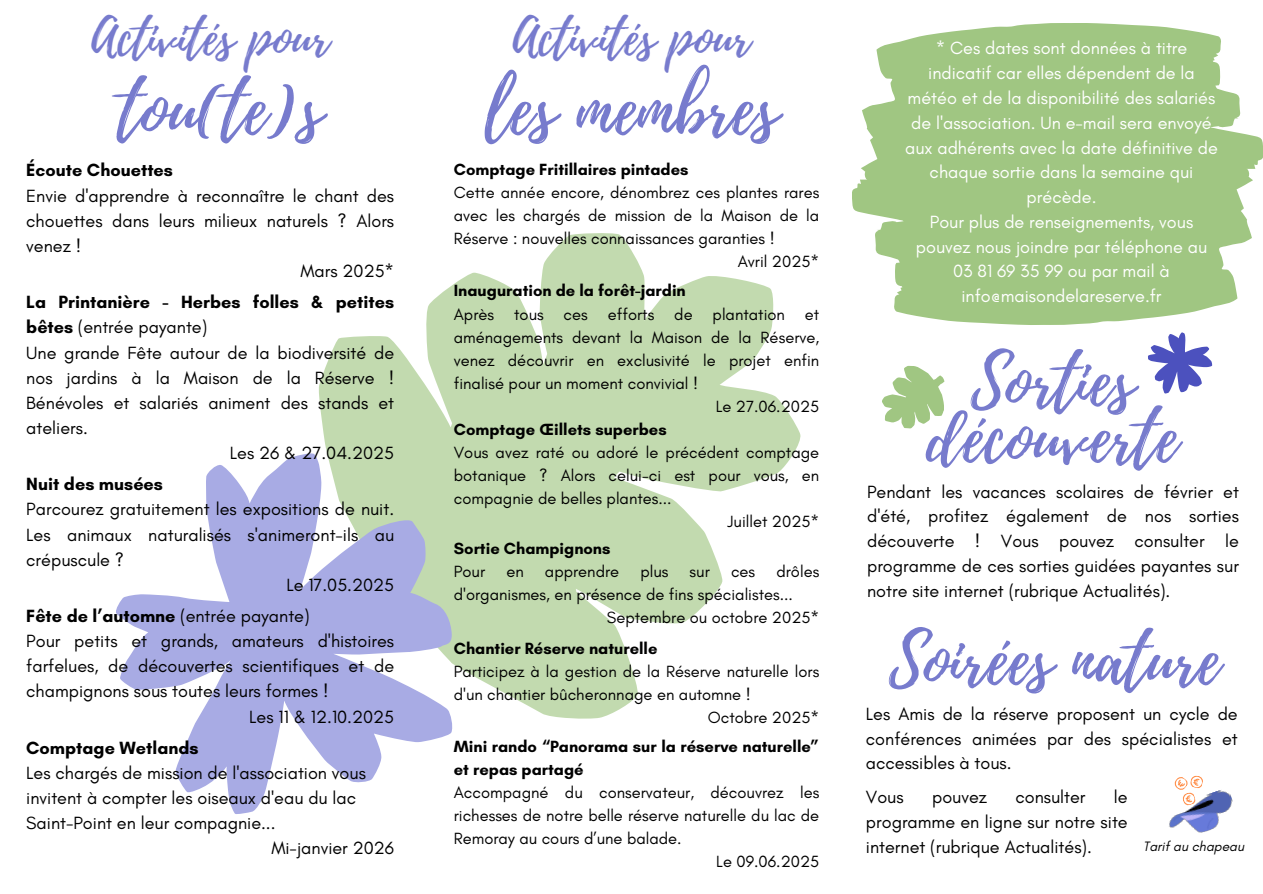
<style>
.page{position:relative;width:1263px;height:894px;background:#fff}
.page>*{position:absolute;margin:0;border:0;box-sizing:border-box;transform-origin:0 0}
.t1{font:72.3px "Playlist Script";color:#777bcd}
.t2{font:69.3px/56.2px "Playlist Script";color:#777bcd;text-align:center}
.t3{font:49.5px "Playlist Script";color:#777bcd}
.t4{font:18px/24.8px "Glacial Indifference";color:#000;text-align:justify}
.t5{font:18px/24.8px "Glacial Indifference";color:#fff;text-align:center}
.t6{font:700 18px "Glacial Indifference";color:#000}
.t7{font:16.5px "Glacial Indifference";color:#000}
.t8{font:700 16.5px/23px "Glacial Indifference";color:#000}
.t9{font:italic 13.8px "Glacial Indifference";color:#000}
.s1{font-weight:700}
.s2{font-weight:400}
</style>
<div class="page">
<svg style="left:852px;top:179px;width:386px;height:146px;fill:#a0c682"></svg>
<svg style="left:861px;top:23px;width:402px;height:230px;background:#abcc90"></svg>
<img style="left:1169px;top:790px;width:64px;height:43px">
<svg style="left:1172px;top:775px;width:32px;height:31px"></svg>
<svg style="left:319px;top:233px;width:482px;height:486px;fill:#c2daaf"></svg>
<svg style="left:116px;top:451px;width:338px;height:363px;fill:#a8abe4"></svg>
<svg style="left:1148px;top:332px;width:65px;height:62px"></svg>
<svg style="left:882px;top:365px;width:63px;height:64px"></svg>
<p class="t3" style="left:92px;top:2px;width:239px">Activités pour</p>
<h3 class="t3" style="left:513px;top:2px;width:239px">Activités pour</h3>
<h3 class="t1" style="left:118px;top:57px;width:206px">tou(te)s</h3>
<h3 class="t1" style="left:485px;top:57px;width:295px">les membres</h3>
<h3 class="t6" style="left:26px;top:159px;width:148px">Écoute Chouettes</h3>
<h3 class="t4" style="left:26px;top:183px;width:369px">Envie d'apprendre à reconnaître le chant des</h3>
<h3 class="t4" style="left:26px;top:208px;width:369px">chouettes dans leurs milieux naturels ? Alors</h3>
<h3 class="t4" style="left:26px;top:233px;width:56px">venez !</h3>
<h3 class="t4" style="left:300px;top:258px;width:95px">Mars 2025*</h3>
<h3 class="t6" style="left:26px;top:291px;width:369px">La Printanière - Herbes folles &amp; petites</h3>
<h3 class="t4" style="left:26px;top:314px;width:183px"><span class="s1">bêtes</span> (entrée payante)</h3>
<h3 class="t4" style="left:26px;top:340px;width:369px">Une grande Fête autour de la biodiversité de</h3>
<h3 class="t4" style="left:26px;top:365px;width:369px">nos jardins à la Maison de la Réserve !</h3>
<h3 class="t4" style="left:26px;top:390px;width:369px">Bénévoles et salariés animent des stands et</h3>
<h3 class="t4" style="left:26px;top:415px;width:63px">ateliers.</h3>
<h3 class="t4" style="left:230px;top:440px;width:166px">Les 26 &amp; 27.04.2025</h3>
<h3 class="t6" style="left:26px;top:473px;width:138px">Nuit des musées</h3>
<h3 class="t4" style="left:26px;top:496px;width:369px">Parcourez gratuitement les expositions de nuit.</h3>
<h3 class="t4" style="left:26px;top:521px;width:369px">Les animaux naturalisés s'animeront-ils au</h3>
<h3 class="t4" style="left:26px;top:547px;width:99px">crépuscule ?</h3>
<h3 class="t4" style="left:286px;top:572px;width:109px">Le 17.05.2025</h3>
<h3 class="t6" style="left:26px;top:604px;width:285px">Fête de l’automne <span class="s2">(entrée payante)</span></h3>
<h3 class="t4" style="left:26px;top:628px;width:369px">Pour petits et grands, amateurs d'histoires</h3>
<h3 class="t4" style="left:26px;top:653px;width:369px">farfelues, de découvertes scientifiques et de</h3>
<h3 class="t4" style="left:26px;top:678px;width:304px">champignons sous toutes leurs formes !</h3>
<h3 class="t4" style="left:249px;top:703px;width:146px">Les 11 &amp; 12.10.2025</h3>
<h3 class="t6" style="left:26px;top:736px;width:174px">Comptage Wetlands</h3>
<h3 class="t4" style="left:26px;top:760px;width:341px">Les chargés de mission de l'association vous</h3>
<h3 class="t4" style="left:26px;top:785px;width:331px">invitent à compter les oiseaux d'eau du lac</h3>
<h3 class="t4" style="left:26px;top:810px;width:251px">Saint-Point en leur compagnie...</h3>
<h3 class="t4" style="left:271px;top:835px;width:124px">Mi-janvier 2026</h3>
<h2 class="t8" style="left:454px;top:158px;width:236px">Comptage Fritillaires pintades</h2>
<h2 class="t7" style="left:454px;top:182px;width:367px">Cette année encore, dénombrez ces plantes rares</h2>
<h2 class="t7" style="left:454px;top:205px;width:367px">avec les chargés de mission de la Maison de la</h2>
<h2 class="t7" style="left:454px;top:228px;width:322px">Réserve : nouvelles connaissances garanties !</h2>
<h2 class="t7" style="left:738px;top:251px;width:83px">Avril 2025*</h2>
<h1 class="t8" style="left:454px;top:279px;width:233px">Inauguration de la forêt-jardin</h1>
<h1 class="t7" style="left:454px;top:304px;width:367px">Après tous ces efforts de plantation et</h1>
<h1 class="t7" style="left:454px;top:327px;width:367px">aménagements devant la Maison de la Réserve,</h1>
<h1 class="t7" style="left:454px;top:350px;width:367px">venez découvrir en exclusivité le projet enfin</h1>
<h1 class="t7" style="left:454px;top:373px;width:246px">finalisé pour un moment convivial !</h1>
<h1 class="t7" style="left:716px;top:396px;width:105px">Le 27.06.2025</h1>
<h1 class="t8" style="left:454px;top:417px;width:214px">Comptage Œillets superbes</h1>
<h1 class="t7" style="left:454px;top:442px;width:367px">Vous avez raté ou adoré le précédent comptage</h1>
<h1 class="t7" style="left:454px;top:465px;width:367px">botanique ? Alors celui-ci est pour vous, en</h1>
<h1 class="t7" style="left:454px;top:488px;width:219px">compagnie de belles plantes...</h1>
<h1 class="t7" style="left:728px;top:511px;width:93px">Juillet 2025*</h1>
<h2 class="t8" style="left:454px;top:536px;width:158px">Sortie Champignons<br><span class="s2">Pour</span></h2>
<h2 class="t7" style="left:506px;top:561px;width:19px">en</h2>
<h2 class="t7" style="left:545px;top:561px;width:76px">apprendre</h2>
<h2 class="t7" style="left:640px;top:561px;width:30px">plus</h2>
<h2 class="t7" style="left:690px;top:561px;width:22px">sur</h2>
<h2 class="t7" style="left:731px;top:561px;width:26px">ces</h2>
<h2 class="t7" style="left:776px;top:561px;width:44px">drôles</h2>
<h2 class="t7" style="left:454px;top:584px;width:341px">d'organismes, en présence de fins spécialistes...</h2>
<h2 class="t7" style="left:607px;top:607px;width:214px">Septembre ou octobre 2025*</h2>
<h1 class="t8" style="left:454px;top:636px;width:205px">Chantier Réserve naturelle</h1>
<h1 class="t7" style="left:454px;top:661px;width:367px">Participez à la gestion de la Réserve naturelle lors</h1>
<h1 class="t7" style="left:454px;top:684px;width:298px">d'un chantier bûcheronnage en automne !</h1>
<h1 class="t7" style="left:708px;top:707px;width:113px">Octobre 2025*</h1>
<h3 class="t8" style="left:454px;top:734px;width:367px">Mini rando “Panorama sur la réserve naturelle”</h3>
<h3 class="t8" style="left:454px;top:757px;width:131px">et repas partagé</h3>
<h3 class="t7" style="left:454px;top:782px;width:367px">Accompagné du conservateur, découvrez les</h3>
<h3 class="t7" style="left:454px;top:805px;width:367px">richesses de notre belle réserve naturelle du lac de</h3>
<h3 class="t7" style="left:454px;top:828px;width:229px">Remoray au cours d’une balade.</h3>
<h3 class="t7" style="left:716px;top:851px;width:104px">Le 09.06.2025</h3>
<h3 class="t5" style="left:905px;top:36px;width:314px">* Ces dates sont données à titre indicatif car elles dépendent de la météo et de la disponibilité des salariés de l'association. Un e-mail sera envoyé aux adhérents avec la date définitive de chaque sortie dans la semaine qui précède.<br>Pour plus de renseignements, vous pouvez nous joindre par téléphone au<br>03 81 69 35 99 ou par mail à info@maisondelareserve.fr</h3>
<p class="t2" style="left:927px;top:355px;width:253px">Sorties découverte</p>
<h1 class="t4" style="left:867px;top:478px;width:373px">Pendant les vacances scolaires de février et d'été, profitez également de nos sorties découverte ! Vous pouvez consulter le programme de ces sorties guidées payantes sur notre site internet (rubrique Actualités).</h1>
<p class="t2" style="left:889px;top:634px;width:332px">Soirées nature</p>
<h3 class="t4" style="left:866px;top:701px;width:373px">Les Amis de la réserve proposent un cycle de conférences animées par des spécialistes et accessibles à tous.</h3>
<h3 class="t4" style="left:866px;top:784px;width:39px">Vous</h3>
<h3 class="t4" style="left:932px;top:784px;width:56px">pouvez</h3>
<h3 class="t4" style="left:1015px;top:784px;width:72px">consulter</h3>
<h3 class="t4" style="left:866px;top:784px;width:263px;text-indent:248px">le programme en ligne sur notre site internet (rubrique Actualités).</h3>
<p class="t9" style="left:1143px;top:837px;width:102px">Tarif au chapeau</p>
</div>
